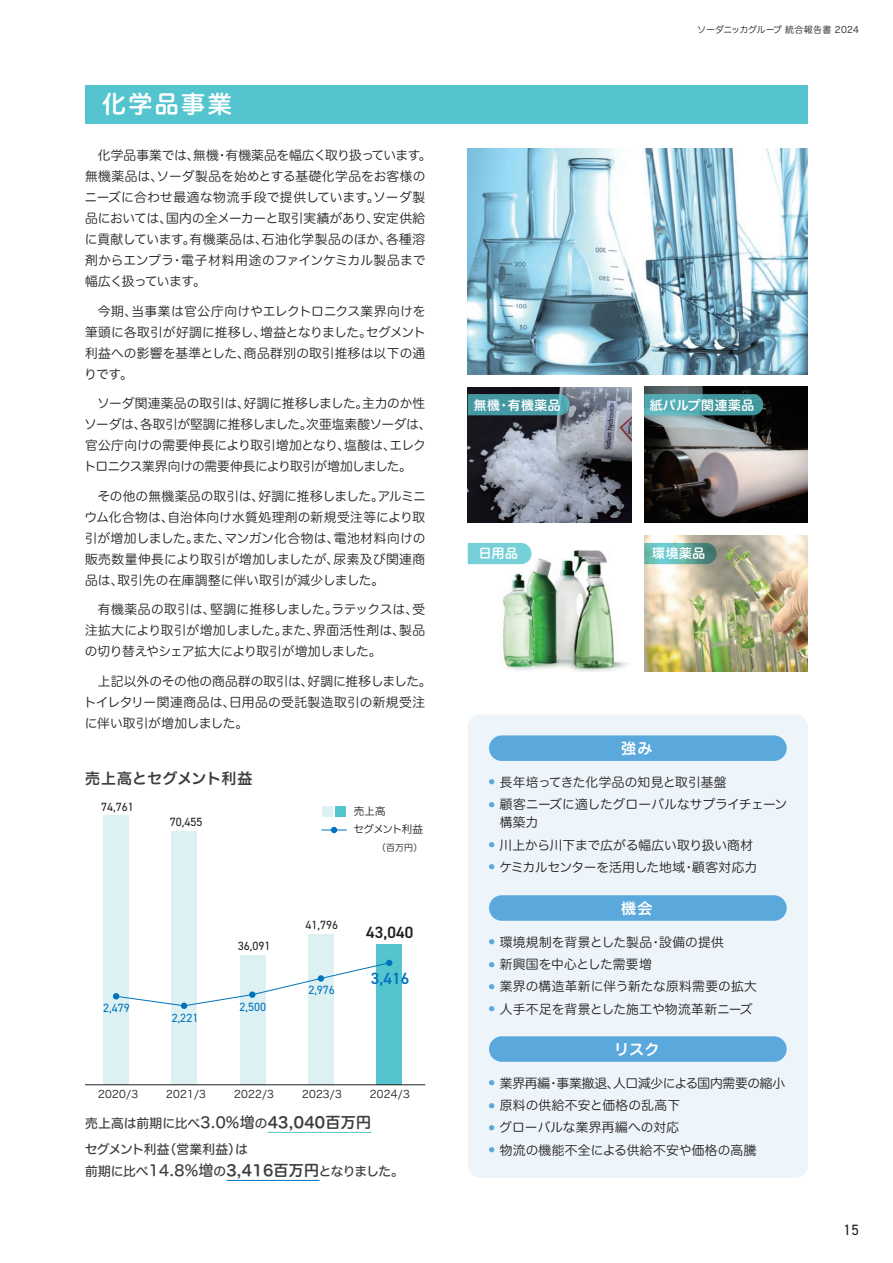
<style>
.page{position:relative;width:893px;height:1263px;background:#fff}
.page>*{position:absolute;margin:0;border:0;box-sizing:border-box;transform-origin:0 0}
.t1{font:24px "Hira Maru Std W6";letter-spacing:.1em;color:#fff}
.t2{font:16.5px "DIN2014 Rounded VF";color:#231f20}
.t3{font:16.5px "DIN2014 Rounded VF";color:#0073bc}
.t4{font:15px "Hira Maru Std W6";letter-spacing:.015em;color:#3e3e3f}
.t5{font:15px "Hira Maru Std W6";letter-spacing:.055em;color:#fff}
.t6{font:15px "DIN2014 Rounded VF";color:#231f20}
.t7{font:12.75px/21px "Hira Maru Std W3";color:#231f20}
.t8{font:12.75px/21px "Hira Maru Std W3";letter-spacing:-.025em;color:#231f20}
.t9{font:12.75px/26.5px "Hira Maru Std W5";letter-spacing:-.005em;color:#3e3e3f}
.t10{font:12.75px "Hira Maru Std W5";letter-spacing:-.045em;color:#3e3e3f}
.t11{font:12.75px "Hira Maru Std W6";letter-spacing:.05em;color:#fff}
.t12{font:12.75px "Hira Maru Std W3";letter-spacing:.03em;color:#231f20}
.t13{font:12px "DIN2014 Rounded VF";color:#231f20}
.t14{font:12px "DIN2014 Rounded VF";color:#0073bc}
.t15{font:10.5px "Hira Maru Std W3";letter-spacing:.02em;color:#231f20}
.t16{font:10.5px/18.1px "Hira Maru Std W3";letter-spacing:-.045em;color:#231f20}
.t17{font:9px "Hira Maru Std W3";letter-spacing:.015em;color:#231f20}
.s1{font-size:15px}
.s2{font-family:"Hira Maru Std W6";font-size:15px}
</style>
<div class="page">
<img style="left:468px;top:149px;width:340px;height:225px">
<div style="left:468px;top:714px;width:340px;height:464px;background:#edf4fa;border-radius:13px"></div>
<div style="left:489px;top:735px;width:298px;height:26px;background:#5ba8dc;border-radius:13px"></div>
<div style="left:489px;top:895px;width:298px;height:26px;background:#5ba8dc;border-radius:13px"></div>
<div style="left:489px;top:1036px;width:298px;height:26px;background:#5ba8dc;border-radius:13px"></div>
<img style="left:644px;top:387px;width:164px;height:135px">
<img style="left:468px;top:388px;width:163px;height:135px">
<svg style="left:468px;top:394px;width:102px;height:21px;background:#4698a2"></svg>
<svg style="left:644px;top:394px;width:119px;height:21px;background:#499ea5"></svg>
<img style="left:644px;top:536px;width:164px;height:135px">
<img style="left:468px;top:542px;width:159px;height:130px">
<svg style="left:468px;top:543px;width:63px;height:21px"></svg>
<svg style="left:644px;top:543px;width:72px;height:21px;background:#61aca6"></svg>
<div style="left:85px;top:85px;width:723px;height:38px;background:#54c5cf"></div>
<hr style="left:268px;top:1132px;width:103px;height:1px;background:#54c5cf">
<hr style="left:226px;top:1180px;width:93px;height:1px;background:#0073bc">
<div style="left:336px;top:806px;width:10px;height:10px;background:#54c5cf"></div>
<div style="left:322px;top:806px;width:10px;height:10px;background:#ddf1f3"></div>
<svg style="left:321px;top:827px;width:26px;height:6px"></svg>
<div style="left:103px;top:816px;width:26px;height:269px;background:#ddf1f3"></div>
<div style="left:172px;top:831px;width:25px;height:254px;background:#ddf1f3"></div>
<div style="left:240px;top:955px;width:25px;height:130px;background:#ddf1f3"></div>
<div style="left:308px;top:934px;width:26px;height:151px;background:#ddf1f3"></div>
<div style="left:376px;top:944px;width:26px;height:141px;background:#54c5cf"></div>
<hr style="left:85px;top:1084px;width:340px;height:1px;background:#231f20">
<div style="left:181px;top:1002px;width:6px;height:7px;background:#0073bc;border-radius:50%"></div>
<svg style="left:113px;top:960px;width:279px;height:46px"></svg>
<h1 class="t1" style="left:102px;top:86px;width:131px">化学品事業</h1>
<p class="t7" style="left:85px;top:145px;width:349px;text-indent:13px">化学品事業では、無機・有機薬品を幅広く取り扱っています。無機薬品は、ソーダ製品を始めとする基礎化学品をお客様のニーズに合わせ最適な物流手段で提供しています。ソーダ製品においては、国内の全メーカーと取引実績があり、安定供給に貢献しています。有機薬品は、石油化学製品のほか、各種溶剤からエンプラ・電子材料用途のファインケミカル製品まで幅広く扱っています。</p>
<p class="t7" style="left:84px;top:300px;width:343px;text-align:justify;text-indent:14px">今期、当事業は官公庁向けやエレクトロニクス業界向けを筆頭に各取引が好調に推移し、増益となりました。セグメント利益への影響を基準とした、商品群別の取引推移は以下の通りです。</p>
<p class="t8" style="left:84px;top:393px;width:349px;text-indent:13px">ソーダ関連薬品の取引は、好調に推移しました。主力のか性ソーダは、各取引が堅調に推移しました。次亜塩素酸ソーダは、官公庁向けの需要伸長により取引増加となり、塩酸は、エレクトロニクス業界向けの需要伸長により取引が増加しました。</p>
<p class="t7" style="left:85px;top:485px;width:343px;text-align:justify;text-indent:13px">その他の無機薬品の取引は、好調に推移しました。アルミニウム化合物は、自治体向け水質処理剤の新規受注等により取引が増加しました。また、マンガン化合物は、電池材料向けの販売数量伸長により取引が増加しましたが、尿素及び関連商品は、取引先の在庫調整に伴い取引が減少しました。</p>
<p class="t7" style="left:85px;top:599px;width:342px;text-align:justify;text-indent:13px">有機薬品の取引は、堅調に推移しました。ラテックスは、受注拡大により取引が増加しました。また、界面活性剤は、製品の切り替えやシェア拡大により取引が増加しました。</p>
<p class="t7" style="left:84px;top:670px;width:349px;text-indent:14px">上記以外のその他の商品群の取引は、好調に推移しました。トイレタリー関連商品は、日用品の受託製造取引の新規受注に伴い取引が増加しました。</p>
<p class="t4" style="left:85px;top:767px;width:169px">売上高とセグメント利益</p>
<p class="t13" style="left:101px;top:800px;width:34px">74,761</p>
<p class="t13" style="left:170px;top:814px;width:34px">70,455</p>
<p class="t14" style="left:103px;top:1000px;width:28px">2,479</p>
<p class="t14" style="left:172px;top:1010px;width:28px">2,221</p>
<p class="t13" style="left:238px;top:939px;width:34px">36,091</p>
<p class="t14" style="left:240px;top:999px;width:28px">2,500</p>
<p class="t16" style="left:353px;top:802px;width:71px">売上高<br>セグメント利益</p>
<p class="t17" style="left:377px;top:840px;width:47px">（百万円）</p>
<p class="t13" style="left:306px;top:917px;width:34px">41,796</p>
<p class="t14" style="left:308px;top:982px;width:28px">2,976</p>
<p class="t2" style="left:366px;top:922px;width:49px">43,040</p>
<p class="t3" style="left:371px;top:967px;width:40px">3,416</p>
<p class="t15" style="left:98px;top:1086px;width:41px">2020/3</p>
<p class="t15" style="left:166px;top:1086px;width:41px">2021/3</p>
<p class="t15" style="left:234px;top:1086px;width:41px">2022/3</p>
<p class="t15" style="left:302px;top:1086px;width:41px">2023/3</p>
<p class="t15" style="left:370px;top:1086px;width:41px">2024/3</p>
<p class="t9" style="left:85px;top:1110px;width:288px">売上高は前期に比べ<span class="s1">3.0%増</span>の<span class="s2">43,040百万円</span>セグメント利益（営業利益）は</p>
<p class="t10" style="left:85px;top:1161px;width:320px">前期に比べ<span class="s1">14.8%増</span>の<span class="s2">3,416百万円</span>となりました。</p>
<p class="t17" style="left:697px;top:23px;width:163px">ソーダニッカグループ 統合報告書 2024</p>
<p class="t11" style="left:474px;top:395px;width:88px">無機・有機薬品</p>
<p class="t11" style="left:650px;top:395px;width:106px">紙パルプ関連薬品</p>
<p class="t11" style="left:479px;top:544px;width:41px">日用品</p>
<p class="t11" style="left:652px;top:544px;width:54px">環境薬品</p>
<p class="t5" style="left:621px;top:737px;width:33px">強み</p>
<p class="t7" style="left:489px;top:772px;width:239px"><sup>●</sup> 長年培ってきた化学品の知見と取引基盤</p>
<p class="t7" style="left:500px;top:795px;width:289px;line-height:18px;text-indent:-11px"><sup>●</sup> 顧客ニーズに適したグローバルなサプライチェーン構築力</p>
<p class="t7" style="left:489px;top:834px;width:266px"><sup>●</sup> 川上から川下まで広がる幅広い取り扱い商材</p>
<p class="t7" style="left:489px;top:856px;width:270px"><sup>●</sup> ケミカルセンターを活用した地域・顧客対応力</p>
<p class="t5" style="left:621px;top:897px;width:33px">機会</p>
<p class="t7" style="left:489px;top:931px;width:237px"><sup>●</sup> 環境規制を背景とした製品・設備の提供</p>
<p class="t7" style="left:489px;top:954px;width:164px"><sup>●</sup> 新興国を中心とした需要増</p>
<p class="t7" style="left:489px;top:976px;width:270px"><sup>●</sup> 業界の構造革新に伴う新たな原料需要の拡大</p>
<p class="t7" style="left:489px;top:998px;width:265px"><sup>●</sup> 人手不足を背景とした施工や物流革新ニーズ</p>
<p class="t5" style="left:614px;top:1038px;width:47px">リスク</p>
<p class="t7" style="left:489px;top:1072px;width:298px"><sup>●</sup> 業界再編・事業撤退、人口減少による国内需要の縮小</p>
<p class="t12" style="left:489px;top:1096px;width:193px"><sup>●</sup> 原料の供給不安と価格の乱高下</p>
<p class="t7" style="left:489px;top:1117px;width:192px"><sup>●</sup> グローバルな業界再編への対応</p>
<p class="t7" style="left:489px;top:1139px;width:269px"><sup>●</sup> 物流の機能不全による供給不安や価格の高騰</p>
<p class="t6" style="left:843px;top:1220px;width:17px">15</p>
</div>
